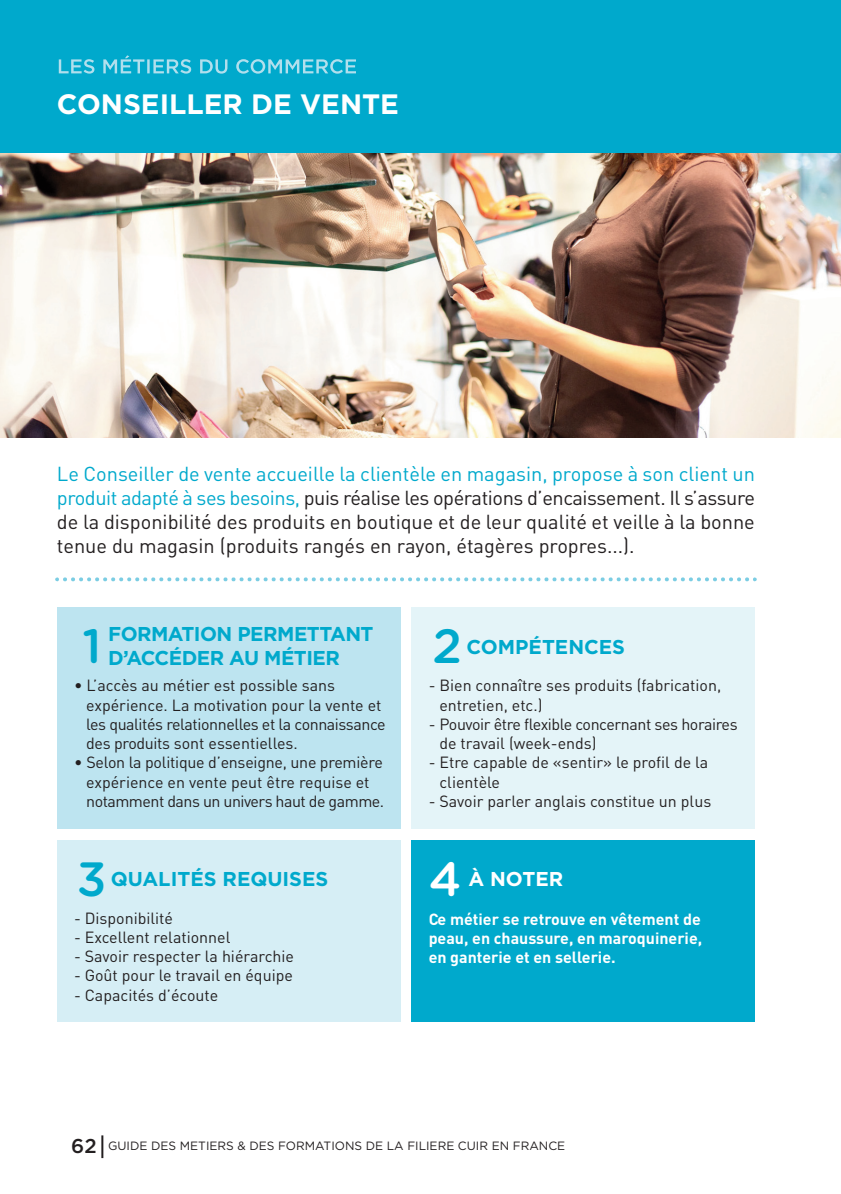
<style>
.page{position:relative;width:841px;height:1194px;background:#fff}
.page>*{position:absolute;margin:0;border:0;box-sizing:border-box;transform-origin:0 0}
.t1{font:500 48px "Gotham Rounded";color:#00a9cc}
.t2{font:500 48px "Gotham Rounded";color:#fff}
.t3{font:700 28px "Gotham";color:#fff}
.t4{font:20px/24px "DIN";color:#231f20;text-align:justify}
.t5{font:700 20px/24px "Gotham";letter-spacing:-.025em;color:#00a9cc}
.t6{font:700 20px "Gotham";color:#00a9cc}
.t7{font:700 20px "Gotham";color:#fff}
.t8{font:16px/19.2px "DIN";color:#231f20}
.t9{font:700 16px/19.2px "DIN";color:#fff;text-align:justify}
.t10{font:16px/19.2px "DIN";letter-spacing:-.025em;color:#231f20}
.t11{font:12px "Gotham";color:#231f20}
.s1{color:#00a9cc}
.s2{font-weight:500;font-size:20px}
</style>
<div class="page">
<div style="left:0;top:0;width:840px;height:154px;background:#00a9cc"></div>
<img style="left:0;top:154px;width:839px;height:283px">
<div style="left:57px;top:840px;width:343px;height:181px;background:#d6eef5"></div>
<div style="left:411px;top:607px;width:343px;height:221px;background:#e4f4f8"></div>
<div style="left:411px;top:840px;width:343px;height:181px;background:#00a9cc"></div>
<div style="left:57px;top:607px;width:343px;height:221px;background:#bde4f0"></div>
<svg style="left:55px;top:577px;width:701px;height:4px"></svg>
<hr style="left:101px;top:1135px;width:2px;height:22px;background:#231f20">
<svg style="left:59px;top:55px;width:297px;height:19px"></svg>
<h2 class="t3" style="left:57px;top:93px;width:343px">CONSEILLER DE VENTE</h2>
<p class="t4" style="left:57px;top:464px;width:699px"><span class="s1">Le Conseiller de vente accueille la clientèle en magasin, propose à son client un produit adapté à ses besoins,</span> puis réalise les opérations d’encaissement. Il s’assure de la disponibilité des produits en boutique et de leur qualité et veille à la bonne tenue du magasin (produits rangés en rayon, étagères propres...).</p>
<p class="t5" style="left:108px;top:623px;width:267px">FORMATION PERMETTANT<br>D’ACCÉDER AU MÉTIER</p>
<p class="t8" style="left:86px;top:677px;width:301px;text-indent:-12px">• L’accès au métier est possible sans expérience. La motivation pour la vente et les qualités relationnelles et la connaissance des produits sont essentielles.</p>
<p class="t8" style="left:86px;top:754px;width:299px;text-indent:-12px">• Selon la politique d’enseigne, une première expérience en vente peut être requise et notamment dans un univers haut de gamme.</p>
<h1 class="t1" style="left:82px;top:624px;width:21px">1</h1>
<h1 class="t1" style="left:432px;top:624px;width:31px">2</h1>
<p class="t6" style="left:466px;top:638px;width:160px">COMPÉTENCES</p>
<p class="t8" style="left:439px;top:677px;width:283px;text-indent:-11px">- Bien connaître ses produits (fabrication, entretien, etc.)</p>
<p class="t10" style="left:439px;top:716px;width:299px;text-indent:-11px">- Pouvoir être flexible concernant ses horaires de travail (week-ends)</p>
<p class="t8" style="left:439px;top:754px;width:270px;text-indent:-11px">- Etre capable de «sentir» le profil de la clientèle</p>
<p class="t8" style="left:428px;top:793px;width:284px">- Savoir parler anglais constitue un plus</p>
<h1 class="t1" style="left:77px;top:857px;width:31px">3</h1>
<h1 class="t2" style="left:428px;top:857px;width:34px">4</h1>
<p class="t7" style="left:468px;top:870px;width:96px">À NOTER</p>
<p class="t9" style="left:428px;top:910px;width:275px">Ce métier se retrouve en vêtement de peau, en chaussure, en maroquinerie, en ganterie et en sellerie.</p>
<p class="t6" style="left:111px;top:870px;width:219px">QUALITÉS REQUISES</p>
<p class="t8" style="left:74px;top:909px;width:101px">- Disponibilité</p>
<p class="t8" style="left:74px;top:929px;width:158px">- Excellent relationnel</p>
<p class="t8" style="left:74px;top:948px;width:221px">- Savoir respecter la hiérarchie</p>
<p class="t8" style="left:74px;top:967px;width:220px">- Goût pour le travail en équipe</p>
<p class="t8" style="left:74px;top:986px;width:146px">- Capacités d’écoute</p>
<p class="t11" style="left:71px;top:1141px;width:495px"><span class="s2">62</span> GUIDE DES METIERS &amp; DES FORMATIONS DE LA FILIERE CUIR EN FRANCE</p>
</div>
